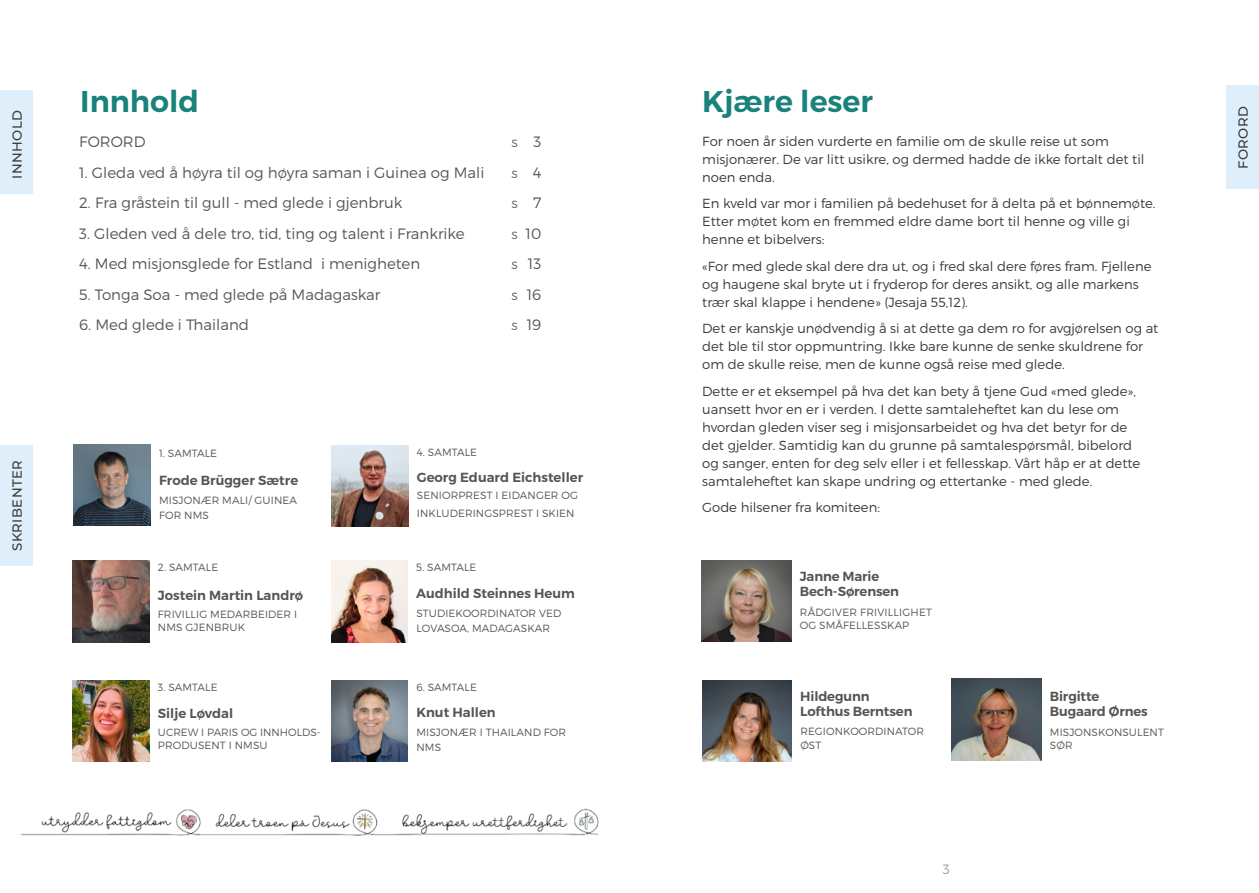
<style>
.page{position:relative;width:1259px;height:893px;background:#fff}
.page>*{position:absolute;margin:0;border:0;box-sizing:border-box;transform-origin:0 0}
.t1{font:600 30px "Montserrat";color:#19827b}
.t2{font:300 15px "Montserrat";color:#565655}
.t3{font:300 13.5px "Montserrat";color:#3a3a39}
.t4{font:300 13.2px/18px "Montserrat";color:#3a3a39}
.t5{font:600 13.2px/15px "Montserrat";color:#565655}
.t6{font:500 13.2px "Montserrat";letter-spacing:.03em;color:#3a3a39}
.t7{font:300 10.5px/13.5px "Montserrat";letter-spacing:.01em;color:#565655}
.s1{font-size:15px}
.s2{font-size:10.5px}
</style>
<div class="page">
<div style="left:0;top:90px;width:33px;height:103px;background:#deeffb"></div>
<div style="left:0;top:445px;width:33px;height:121px;background:#deeffb"></div>
<div style="left:1225px;top:86px;width:34px;height:103px;background:#deeffb"></div>
<img style="left:21px;top:808px;width:578px;height:28px">
<img style="left:702px;top:560px;width:89px;height:82px">
<img style="left:702px;top:680px;width:90px;height:82px">
<img style="left:951px;top:679px;width:90px;height:81px">
<img style="left:331px;top:561px;width:77px;height:81px">
<img style="left:74px;top:444px;width:76px;height:82px">
<img style="left:72px;top:561px;width:77px;height:81px">
<img style="left:72px;top:680px;width:77px;height:82px">
<img style="left:331px;top:445px;width:77px;height:82px">
<img style="left:331px;top:680px;width:77px;height:82px">
<h1 class="t1" style="left:702px;top:82px;width:172px">Kjære leser</h1>
<h1 class="t1" style="left:80px;top:82px;width:120px">Innhold</h1>
<p class="t6" style="left:8px;top:179px;width:70px;rotate:-90deg">INNHOLD</p>
<p class="t6" style="left:1233px;top:169px;width:64px;rotate:-90deg">FORORD</p>
<p class="t4" style="left:702px;top:132px;width:444px">For noen år siden vurderte en familie om de skulle reise ut som misjonærer. De var litt usikre, og dermed hadde de ikke fortalt det til noen enda.</p>
<p class="t4" style="left:702px;top:194px;width:455px">En kveld var mor i familien på bedehuset for å delta på et bønnemøte.<br>Etter møtet kom en fremmed eldre dame bort til henne og ville gi henne et bibelvers:</p>
<p class="t4" style="left:702px;top:257px;width:451px">«For med glede skal dere dra ut, og i fred skal dere føres fram. Fjellene og haugene skal bryte ut i fryderop for deres ansikt, og alle markens trær skal klappe i hendene» (Jesaja 55,12).</p>
<p class="t4" style="left:702px;top:319px;width:458px">Det er kanskje unødvendig å si at dette ga dem ro for avgjørelsen og at det ble til stor oppmuntring. Ikke bare kunne de senke skuldrene for om de skulle reise, men de kunne også reise med glede.</p>
<p class="t4" style="left:702px;top:382px;width:440px">Dette er et eksempel på hva det kan bety å tjene Gud «med glede», uansett hvor en er i verden. I dette samtaleheftet kan du lese om hvordan gleden viser seg i misjonsarbeidet og hva det betyr for de det gjelder. Samtidig kan du grunne på samtalespørsmål, bibelord og sanger, enten for deg selv eller i et fellesskap. Vårt håp er at dette samtaleheftet kan skape undring og ettertanke - med glede.</p>
<p class="t4" style="left:702px;top:498px;width:179px">Gode hilsener fra komiteen:</p>
<p class="t2" style="left:79px;top:133px;width:68px">FORORD</p>
<p class="t7" style="left:511px;top:137px;width:32px">S <span class="s1">3</span></p>
<p class="t2" style="left:79px;top:163px;width:406px">1. Gleda ved å høyra til og høyra saman i Guinea og Mali</p>
<p class="t7" style="left:511px;top:167px;width:31px">S <span class="s1">4</span></p>
<p class="t2" style="left:79px;top:194px;width:325px">2. Fra gråstein til gull - med glede i gjenbruk</p>
<p class="t7" style="left:511px;top:198px;width:32px">S <span class="s1">7</span></p>
<p class="t2" style="left:79px;top:224px;width:387px">3. Gleden ved å dele tro, tid, ting og talent i Frankrike</p>
<p class="t2" style="left:511px;top:224px;width:32px"><span class="s2">S</span> 10</p>
<p class="t2" style="left:79px;top:255px;width:342px">4. Med misjonsglede for Estland i menigheten</p>
<p class="t2" style="left:511px;top:255px;width:32px"><span class="s2">S</span> 13</p>
<p class="t2" style="left:79px;top:285px;width:303px">5. Tonga Soa - med glede på Madagaskar</p>
<p class="t2" style="left:511px;top:285px;width:32px"><span class="s2">S</span> 16</p>
<p class="t2" style="left:79px;top:316px;width:171px">6. Med glede i Thailand</p>
<p class="t2" style="left:511px;top:316px;width:32px"><span class="s2">S</span> 19</p>
<p class="t7" style="left:417px;top:445px;width:62px">4. SAMTALE</p>
<p class="t5" style="left:417px;top:469px;width:168px">Georg Eduard Eichsteller</p>
<p class="t7" style="left:417px;top:486px;width:162px;line-height:17.7px">SENIORPREST I EIDANGER OG<br>INKLUDERINGSPREST I SKIEN</p>
<p class="t7" style="left:159px;top:447px;width:60px">1. SAMTALE</p>
<p class="t5" style="left:159px;top:473px;width:141px">Frode Brügger Sætre</p>
<p class="t7" style="left:159px;top:493px;width:139px;line-height:15px">MISJONÆR MALI/ GUINEA<br>FOR NMS</p>
<p class="t6" style="left:8px;top:551px;width:92px;rotate:-90deg">SKRIBENTER</p>
<p class="t7" style="left:158px;top:560px;width:62px">2. SAMTALE</p>
<p class="t5" style="left:158px;top:588px;width:147px">Jostein Martin Landrø</p>
<p class="t7" style="left:158px;top:607px;width:141px">FRIVILLIG MEDARBEIDER I<br>NMS GJENBRUK</p>
<p class="t7" style="left:158px;top:680px;width:61px">3. SAMTALE</p>
<p class="t5" style="left:158px;top:706px;width:77px">Silje Løvdal</p>
<p class="t7" style="left:158px;top:725px;width:164px">UCREW I PARIS OG INNHOLDS-<br>PRODUSENT I NMSU</p>
<p class="t7" style="left:416px;top:560px;width:62px">5. SAMTALE</p>
<p class="t5" style="left:416px;top:586px;width:160px">Audhild Steinnes Heum</p>
<p class="t7" style="left:416px;top:606px;width:147px;line-height:15px">STUDIEKOORDINATOR VED<br>LOVASOA, MADAGASKAR</p>
<p class="t7" style="left:416px;top:680px;width:62px">6. SAMTALE</p>
<p class="t5" style="left:416px;top:705px;width:81px">Knut Hallen</p>
<p class="t7" style="left:416px;top:724px;width:151px;line-height:15px">MISJONÆR I THAILAND FOR<br>NMS</p>
<p class="t5" style="left:800px;top:569px;width:101px">Janne Marie<br>Bech-Sørensen</p>
<p class="t7" style="left:800px;top:605px;width:134px">RÅDGIVER FRIVILLIGHET<br>OG SMÅFELLESSKAP</p>
<p class="t5" style="left:800px;top:689px;width:114px">Hildegunn<br>Lofthus Berntsen</p>
<p class="t7" style="left:800px;top:725px;width:125px">REGIONKOORDINATOR<br>ØST</p>
<p class="t3" style="left:943px;top:861px;width:9px">3</p>
<p class="t5" style="left:1050px;top:689px;width:99px">Birgitte<br>Bugaard Ørnes</p>
<p class="t7" style="left:1050px;top:725px;width:116px">MISJONSKONSULENT<br>SØR</p>
</div>
